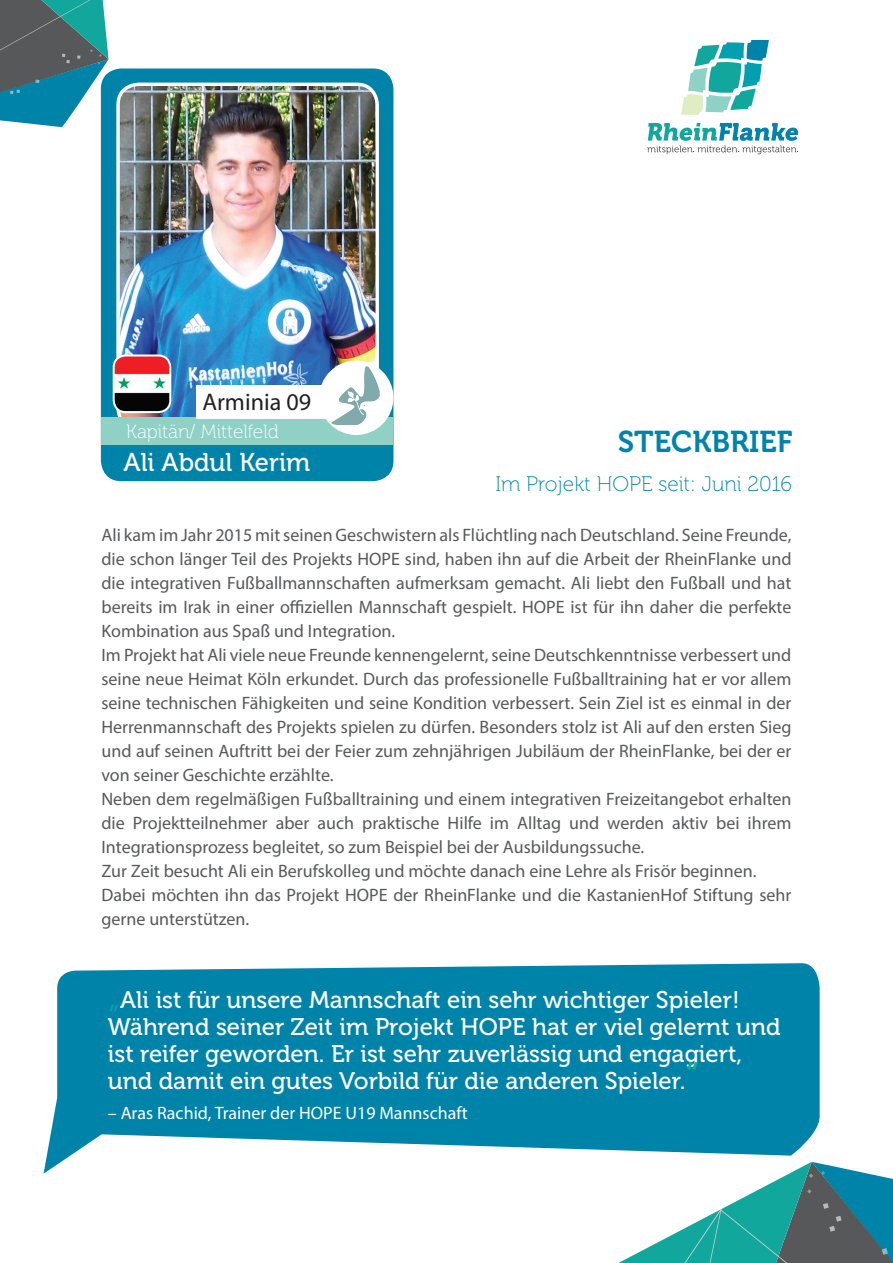
<style>
.page{position:relative;width:893px;height:1263px;background:#fff}
.page>*{position:absolute;margin:0;border:0;box-sizing:border-box;transform-origin:0 0}
.t1{font:30px "Museo 700";color:#0083a9}
.t2{font:25.65px "Museo 500";color:#fff}
.t3{font:24.15px "Myriad Pro";color:#231f20}
.t4{font:24px/27px "Museo 500";color:#fff}
.t5{font:21px "Museo 100";color:#0083a9}
.t6{font:19.2px "Museo 100";color:#fff}
.t7{font:18px/24px "Myriad Pro";color:#57585a}
.t8{font:18px "Myriad Pro";color:#fff}
.s1{font-family:"Museo 300";font-size:37.5px;color:#00a0b0}
.s2{font-size:37.5px;color:#12a79d}
</style>
<div class="page">
<svg style="left:44px;top:963px;width:776px;height:211px;fill:#0083a9"></svg>
<svg style="left:618px;top:1162px;width:275px;height:101px"></svg>
<svg style="left:0;top:0;width:112px;height:127px;background:#4c858f"></svg>
<svg style="left:681px;top:40px;width:88px;height:75px"></svg>
<svg style="left:647px;top:123px;width:151px;height:31px"></svg>
<div style="left:101px;top:68px;width:292px;height:413px;background:#0083a9;border-radius:21px"></div>
<img style="left:118px;top:84px;width:257px;height:333px">
<div style="left:116px;top:83px;width:263px;height:348px;border:3px solid #fff;border-radius:21px"></div>
<img style="left:114px;top:355px;width:56px;height:57px">
<div style="left:113px;top:354px;width:58px;height:59px;border:2px solid #fff;border-radius:12px"></div>
<div style="left:101px;top:417px;width:292px;height:28px;background:#8fd1c5"></div>
<div style="left:196px;top:385px;width:186px;height:33px;background:#fff"></div>
<div style="left:319px;top:361px;width:74px;height:74px;background:#fff;border-radius:50%"></div>
<svg style="left:330px;top:365px;width:51px;height:65px"></svg>
<img style="left:331px;top:366px;width:49px;height:59px">
<h3 class="t3" style="left:202px;top:387px;width:110px">Arminia 09</h3>
<p class="t6" style="left:126px;top:421px;width:154px">Kapitän/ Mittelfeld</p>
<h2 class="t2" style="left:124px;top:448px;width:188px">Ali Abdul Kerim</h2>
<h1 class="t1" style="left:618px;top:425px;width:176px">STECKBRIEF</h1>
<p class="t5" style="left:495px;top:473px;width:298px">Im Projekt HOPE seit: Juni 2016</p>
<p class="t7" style="left:101px;top:522px;width:692px">Ali kam im Jahr 2015 mit seinen Geschwistern als Flüchtling nach Deutschland. Seine Freunde, die schon länger Teil des Projekts HOPE sind, haben ihn auf die Arbeit der RheinFlanke und die integrativen Fußballmannschaften aufmerksam gemacht. Ali liebt den Fußball und hat bereits im Irak in einer offiziellen Mannschaft gespielt. HOPE ist für ihn daher die perfekte Kombination aus Spaß und Integration.<br>Im Projekt hat Ali viele neue Freunde kennengelernt, seine Deutschkenntnisse verbessert und seine neue Heimat Köln erkundet. Durch das professionelle Fußballtraining hat er vor allem seine technischen Fähigkeiten und seine Kondition verbessert. Sein Ziel ist es einmal in der Herrenmannschaft des Projekts spielen zu dürfen. Besonders stolz ist Ali auf den ersten Sieg und auf seinen Auftritt bei der Feier zum zehnjährigen Jubiläum der RheinFlanke, bei der er von seiner Geschichte erzählte.<br>Neben dem regelmäßigen Fußballtraining und einem integrativen Freizeitangebot erhalten die Projektteilnehmer aber auch praktische Hilfe im Alltag und werden aktiv bei ihrem Integrationsprozess begleitet, so zum Beispiel bei der Ausbildungssuche.<br>Zur Zeit besucht Ali ein Berufskolleg und möchte danach eine Lehre als Frisör beginnen.<br>Dabei möchten ihn das Projekt HOPE der RheinFlanke und die KastanienHof Stiftung sehr gerne unterstützen.</p>
<h3 class="t4" style="left:108px;top:987px;width:674px"><span class="s1">„</span>Ali ist für unsere Mannschaft ein sehr wichtiger Spieler!<br>Während seiner Zeit im Projekt HOPE hat er viel gelernt und ist reifer geworden. Er ist sehr zuverlässig und engagiert, und damit ein gutes Vorbild für die anderen Spieler.<span class="s2">“</span></h3>
<p class="t8" style="left:108px;top:1102px;width:362px">– Aras Rachid, Trainer der HOPE U19 Mannschaft</p>
</div>
